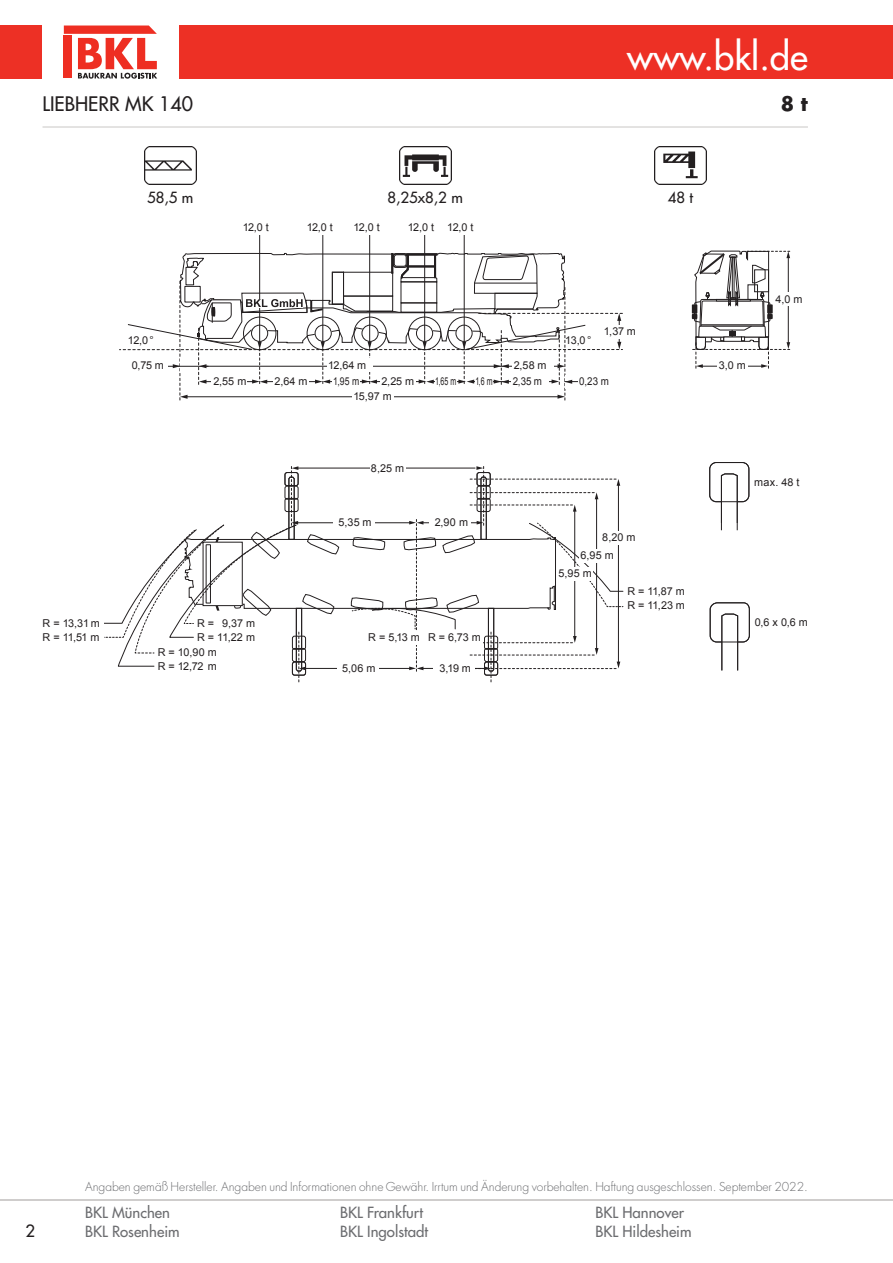
<style>
.page{position:relative;width:893px;height:1263px;background:#fff}
.page>*{position:absolute;margin:0;border:0;box-sizing:border-box;transform-origin:0 0}
.t1{font:500 36.45px "Futura LT Pro";color:#fff}
.t2{font:500 19.5px "Futura LT Pro";color:#231f20}
.t3{font:700 19.5px "Futura LT Pro";color:#231f20}
.t4{font:500 16.5px "Futura LT Pro";color:#231f20}
.t5{font:500 15px/19.5px "Futura LT Pro";color:#6c6d70}
.t6{font:500 15px "Futura LT Pro";color:#231f20}
.t7{font:300 12px "Futura LT Pro";color:#6c6d70}
.t8{font:10.8px "Arial";letter-spacing:-.015em;color:#231f20}
.t9{font:10.8px "Arial";letter-spacing:-.015em;color:#231f20;scale:.9 1}
.t10{font:10.8px "Arial";letter-spacing:-.015em;color:#231f20;scale:.65 1}
.t11{font:10.8px "Arial";letter-spacing:-.015em;color:#231f20;scale:.8 1}
</style>
<div class="page">
<hr style="left:43px;top:126px;width:765px;height:2px;background:#cfcdcc">
<div style="left:0;top:26px;width:893px;height:53px;background:#ed3025"></div>
<div style="left:43px;top:25px;width:136px;height:54px;background:#fff"></div>
<svg style="left:64px;top:26px;width:93px;height:53px"></svg>
<hr style="left:0;top:1199px;width:893px;height:2px;background:#cfcdcc">
<hr style="left:259px;top:235px;width:1px;height:107px;background:#231f20">
<hr style="left:322px;top:235px;width:1px;height:107px;background:#231f20">
<hr style="left:369px;top:235px;width:1px;height:107px;background:#231f20">
<hr style="left:424px;top:235px;width:1px;height:107px;background:#231f20">
<hr style="left:464px;top:235px;width:1px;height:107px;background:#231f20">
<svg style="left:104px;top:466px;width:520px;height:216px"></svg>
<div style="left:370px;top:461px;width:35px;height:13px;background:#fff"></div>
<div style="left:580px;top:549px;width:35px;height:13px;background:#fff"></div>
<div style="left:601px;top:531px;width:35px;height:13px;background:#fff"></div>
<div style="left:333px;top:516px;width:41px;height:13px;background:#fff"></div>
<div style="left:429px;top:516px;width:42px;height:13px;background:#fff"></div>
<div style="left:558px;top:567px;width:35px;height:13px;background:#fff"></div>
<div style="left:428px;top:631px;width:55px;height:13px;background:#fff"></div>
<div style="left:197px;top:631px;width:61px;height:13px;background:#fff"></div>
<div style="left:158px;top:660px;width:61px;height:13px;background:#fff"></div>
<div style="left:197px;top:617px;width:61px;height:13px;background:#fff"></div>
<div style="left:158px;top:646px;width:61px;height:13px;background:#fff"></div>
<div style="left:368px;top:631px;width:53px;height:13px;background:#fff"></div>
<div style="left:337px;top:662px;width:41px;height:13px;background:#fff"></div>
<div style="left:433px;top:662px;width:42px;height:13px;background:#fff"></div>
<svg style="left:692px;top:250px;width:98px;height:281px"></svg>
<div style="left:709px;top:462px;width:40px;height:40px;border:1px solid #231f20;border-radius:7px"></div>
<svg style="left:709px;top:602px;width:41px;height:69px"></svg>
<svg style="left:119px;top:252px;width:503px;height:148px"></svg>
<img style="left:144px;top:147px;width:52px;height:38px">
<img style="left:399px;top:147px;width:52px;height:38px">
<img style="left:654px;top:147px;width:52px;height:38px">
<h1 class="t1" style="left:627px;top:29px;width:182px">www.bkl.de</h1>
<h2 class="t2" style="left:43px;top:89px;width:152px">LIEBHERR MK 140</h2>
<h2 class="t3" style="left:781px;top:89px;width:29px">8 t</h2>
<h3 class="t6" style="left:147px;top:186px;width:48px">58,5 m</h3>
<h3 class="t6" style="left:388px;top:186px;width:77px">8,25x8,2 m</h3>
<h3 class="t6" style="left:668px;top:186px;width:27px">48 t</h3>
<p class="t8" style="left:243px;top:220px;width:28px">12,0 t</p>
<p class="t8" style="left:307px;top:220px;width:28px">12,0 t</p>
<p class="t8" style="left:354px;top:220px;width:28px">12,0 t</p>
<p class="t8" style="left:408px;top:220px;width:67px">12,0 t 12,0 t</p>
<p class="t8" style="left:43px;top:616px;width:59px">R = 13,31 m</p>
<p class="t8" style="left:43px;top:630px;width:59px">R = 11,51 m</p>
<p class="t8" style="left:604px;top:324px;width:34px">1,37 m</p>
<p class="t8" style="left:128px;top:333px;width:27px">12,0°</p>
<p class="t8" style="left:565px;top:333px;width:28px">13,0°</p>
<p class="t8" style="left:328px;top:358px;width:39px">12,64 m</p>
<p class="t8" style="left:275px;top:374px;width:35px">2,64 m</p>
<p class="t11" style="left:333px;top:374px;width:34px">1,95 m</p>
<p class="t8" style="left:381px;top:374px;width:34px">2,25 m</p>
<p class="t10" style="left:435px;top:374px;width:34px">1,65 m</p>
<p class="t9" style="left:513px;top:374px;width:34px">2,35 m</p>
<p class="t8" style="left:353px;top:389px;width:40px">15,97 m</p>
<p class="t8" style="left:514px;top:358px;width:34px">2,58 m</p>
<p class="t8" style="left:132px;top:358px;width:34px">0,75 m</p>
<p class="t10" style="left:475px;top:374px;width:28px">1,6 m</p>
<p class="t9" style="left:579px;top:374px;width:35px">0,23 m</p>
<p class="t8" style="left:213px;top:374px;width:35px">2,55 m</p>
<p class="t8" style="left:371px;top:461px;width:35px">8,25 m</p>
<p class="t8" style="left:339px;top:515px;width:34px">5,35 m</p>
<p class="t8" style="left:435px;top:515px;width:35px">2,90 m</p>
<p class="t8" style="left:197px;top:616px;width:59px">R = 9,37 m</p>
<p class="t8" style="left:158px;top:646px;width:61px">R = 10,90 m</p>
<p class="t8" style="left:197px;top:630px;width:59px">R = 11,22 m</p>
<p class="t8" style="left:428px;top:630px;width:54px">R = 6,73 m</p>
<p class="t8" style="left:158px;top:659px;width:61px">R = 12,72 m</p>
<p class="t8" style="left:368px;top:630px;width:53px">R = 5,13 m</p>
<p class="t8" style="left:342px;top:661px;width:35px">5,06 m</p>
<p class="t8" style="left:440px;top:661px;width:33px">3,19 m</p>
<p class="t8" style="left:602px;top:530px;width:35px">8,20 m</p>
<p class="t8" style="left:580px;top:548px;width:35px">6,95 m</p>
<p class="t8" style="left:559px;top:566px;width:35px">5,95 m</p>
<p class="t8" style="left:627px;top:584px;width:59px">R = 11,87 m</p>
<p class="t8" style="left:627px;top:598px;width:59px">R = 11,23 m</p>
<p class="t8" style="left:719px;top:358px;width:29px">3,0 m</p>
<p class="t8" style="left:775px;top:292px;width:28px">4,0 m</p>
<p class="t8" style="left:754px;top:475px;width:47px">max. 48 t</p>
<p class="t8" style="left:755px;top:615px;width:55px">0,6 x 0,6 m</p>
<h3 class="t4" style="left:26px;top:1219px;width:11px">2</h3>
<p class="t7" style="left:85px;top:1179px;width:724px">Angaben gemäß Hersteller. Angaben und Informationen ohne Gewähr. Irrtum und Änderung vorbehalten. Haftung ausgeschlossen. September 2022.</p>
<h3 class="t5" style="left:85px;top:1202px;width:96px">BKL München<br>BKL Rosenheim</h3>
<h3 class="t5" style="left:340px;top:1202px;width:89px">BKL Frankfurt<br>BKL Ingolstadt</h3>
<h3 class="t5" style="left:595px;top:1202px;width:98px">BKL Hannover<br>BKL Hildesheim</h3>
</div>
